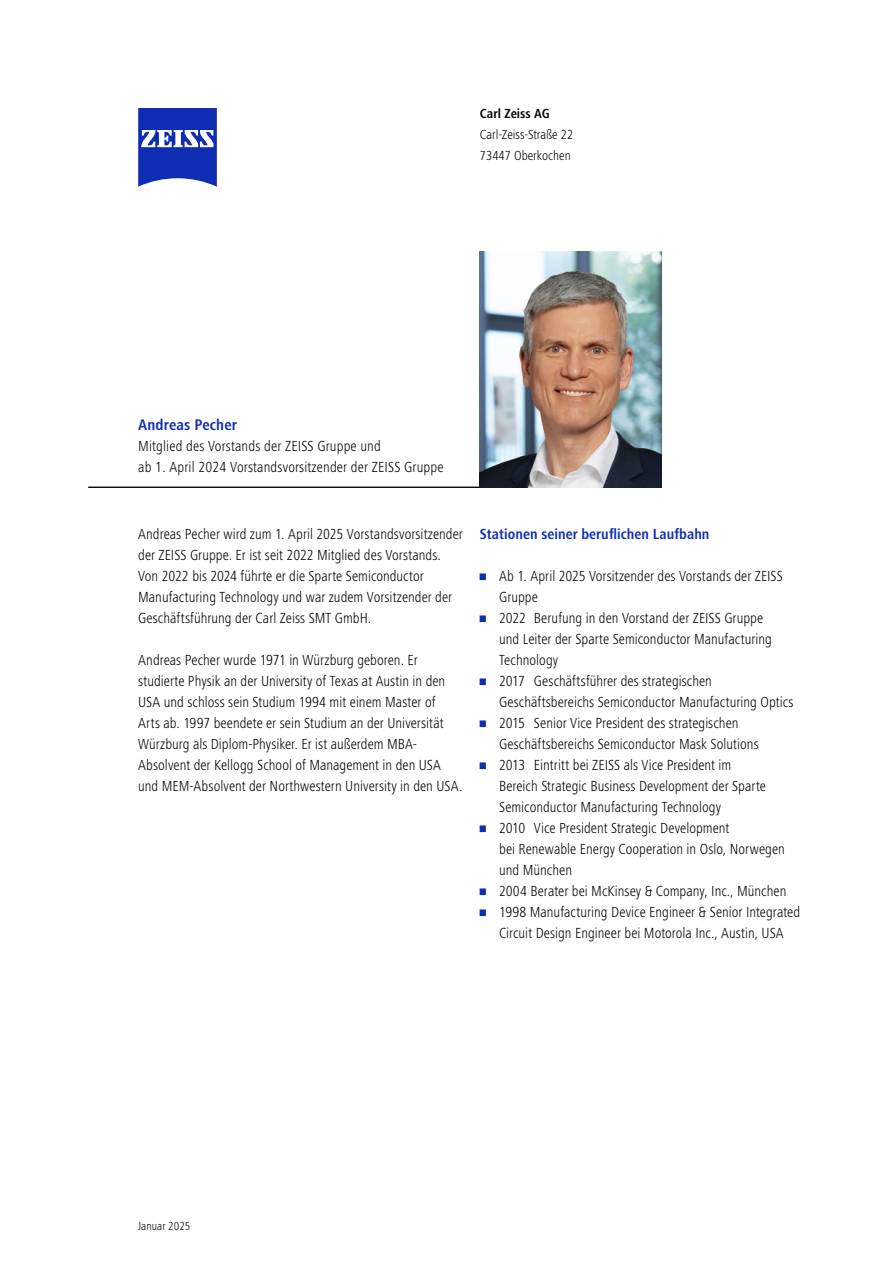
<style>
.page{position:relative;width:893px;height:1263px;background:#fff}
.page>*{position:absolute;margin:0;border:0;box-sizing:border-box;transform-origin:0 0}
.t1{font:700 condensed 15.75px "ZEISS Frutiger Next W1 G";letter-spacing:.01em;color:#0f2db3}
.t2{font:300 condensed 15px/21px "ZEISS Frutiger Next W1 G";color:#000}
.t3{font:700 condensed 15px "ZEISS Frutiger Next W1 G";letter-spacing:.005em;color:#0f2db3}
.t4{font:300 condensed 13.5px/21px "ZEISS Frutiger Next W1 G";color:#000}
.t5{font:700 condensed 13.5px "ZEISS Frutiger Next W1 G";color:#000}
.t6{font:300 condensed 12px "ZEISS Frutiger Next W1 G";color:#000}
.s1{color:#0f2db3}
</style>
<div class="page">
<svg style="left:138px;top:108px;width:79px;height:79px"></svg>
<hr style="left:88px;top:487px;width:394px;height:1px;background:#000">
<img style="left:480px;top:252px;width:182px;height:235px">
<p class="t5" style="left:480px;top:104px;width:71px">Carl Zeiss AG</p>
<p class="t4" style="left:480px;top:123px;width:95px">Carl-Zeiss-Straße 22<br>73447 Oberkochen</p>
<p class="t1" style="left:138px;top:414px;width:100px">Andreas Pecher</p>
<p class="t2" style="left:138px;top:435px;width:307px">Mitglied des Vorstands der ZEISS Gruppe und<br>ab 1. April 2024 Vorstandsvorsitzender der ZEISS Gruppe</p>
<p class="t2" style="left:138px;top:522px;width:326px">Andreas Pecher wird zum 1. April 2025 Vorstandsvorsitzender der ZEISS Gruppe. Er ist seit 2022 Mitglied des Vorstands.<br>Von 2022 bis 2024 führte er die Sparte Semiconductor Manufacturing Technology und war zudem Vorsitzender der Geschäftsführung der Carl Zeiss SMT GmbH.</p>
<p class="t2" style="left:138px;top:648px;width:326px">Andreas Pecher wurde 1971 in Würzburg geboren. Er studierte Physik an der University of Texas at Austin in den USA und schloss sein Studium 1994 mit einem Master of<br>Arts ab. 1997 beendete er sein Studium an der Universität Würzburg als Diplom-Physiker. Er ist außerdem MBA-Absolvent der Kellogg School of Management in den USA und MEM-Absolvent der Northwestern University in den USA.</p>
<p class="t3" style="left:480px;top:523px;width:231px">Stationen seiner beruflichen Laufbahn</p>
<p class="t2" style="left:499px;top:564px;width:285px;text-indent:-19px"><span class="s1">•</span> Ab 1. April 2025 Vorsitzender des Vorstands der ZEISS<br>Gruppe</p>
<p class="t2" style="left:499px;top:606px;width:274px;text-indent:-19px"><span class="s1">•</span> 2022 Berufung in den Vorstand der ZEISS Gruppe und Leiter der Sparte Semiconductor Manufacturing<br>Technology</p>
<p class="t2" style="left:499px;top:669px;width:296px;text-indent:-19px"><span class="s1">•</span> 2017 Geschäftsführer des strategischen<br>Geschäftsbereichs Semiconductor Manufacturing Optics</p>
<p class="t2" style="left:499px;top:711px;width:261px;text-indent:-19px"><span class="s1">•</span> 2015 Senior Vice President des strategischen<br>Geschäftsbereichs Semiconductor Mask Solutions</p>
<p class="t2" style="left:499px;top:753px;width:268px;text-indent:-19px"><span class="s1">•</span> 2013 Eintritt bei ZEISS als Vice President im<br>Bereich Strategic Business Development der Sparte<br>Semiconductor Manufacturing Technology</p>
<p class="t2" style="left:499px;top:816px;width:287px;text-indent:-19px"><span class="s1">•</span> 2010 Vice President Strategic Development<br>bei Renewable Energy Cooperation in Oslo, Norwegen und München</p>
<p class="t2" style="left:480px;top:879px;width:308px"><span class="s1">•</span> 2004 Berater bei McKinsey &amp; Company, Inc., München</p>
<p class="t2" style="left:480px;top:900px;width:322px;text-align:center"><span class="s1">•</span> 1998 Manufacturing Device Engineer &amp; Senior Integrated<br>Circuit Design Engineer bei Motorola Inc., Austin, USA</p>
<p class="t6" style="left:138px;top:1217px;width:54px">Januar 2025</p>
</div>
